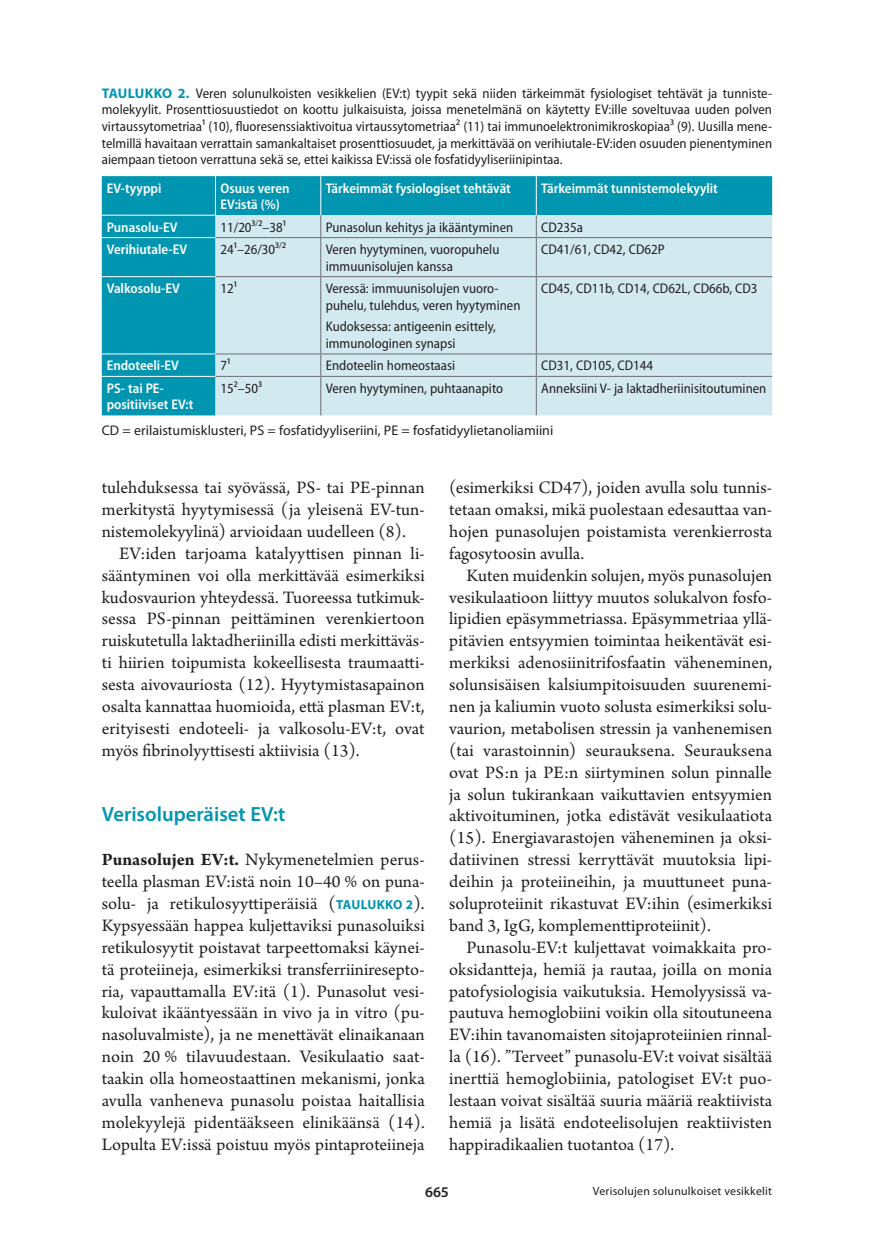
<style>
.page{position:relative;width:874px;height:1241px;background:#fff}
.page>*{position:absolute;margin:0;border:0;box-sizing:border-box;transform-origin:0 0}
.v1{font:600 20.65px "Myriad Pro";color:#0096b1}
.l_ei_sis{font:18.38px/21.9px "Arno Pro";color:#231f20;text-align:justify}
.t1{font:600 14.88px "Myriad Pro";color:#231f20}
.t{font:semi-condensed 14px/16.6px "Myriad Pro";color:#231f20}
.t_pl{font:600 semi-condensed 14px/16.6px "Myriad Pro";color:#fff}
.t-2{font:14px "Myriad Pro";color:#231f20}
.Ala{font:11.9px "Myriad Pro";letter-spacing:.02em;color:#231f20}
.s1{font-weight:700;font-stretch:normal;color:#0096b1}
.s2{font-weight:700}
.s3{font-family:"Myriad Pro";font-weight:700;font-size:13.12px;color:#0096b1}
</style>
<div class="page">
<div style="left:102px;top:176px;width:669px;height:239px;background:#0096b1"></div>
<div style="left:215px;top:215px;width:556px;height:200px;background:#d3e9f0"></div>
<hr style="left:102px;top:237px;width:113px;height:1px;background:#fff">
<hr style="left:102px;top:276px;width:113px;height:1px;background:#fff">
<hr style="left:102px;top:353px;width:113px;height:1px;background:#fff">
<hr style="left:102px;top:376px;width:113px;height:1px;background:#fff">
<hr style="left:215px;top:176px;width:1px;height:39px;background:#fff">
<hr style="left:320px;top:176px;width:1px;height:39px;background:#fff">
<hr style="left:535px;top:176px;width:1px;height:39px;background:#fff">
<hr style="left:102px;top:215px;width:114px;height:1px;background:#fff">
<svg style="left:320px;top:215px;width:1px;height:22px"></svg>
<svg style="left:535px;top:215px;width:1px;height:22px"></svg>
<hr style="left:215px;top:237px;width:105px;height:1px;background:#6c6d70">
<hr style="left:320px;top:237px;width:216px;height:1px;background:#6c6d70">
<hr style="left:320px;top:238px;width:1px;height:38px;background:#6c6d70">
<hr style="left:536px;top:237px;width:235px;height:1px;background:#6c6d70">
<hr style="left:535px;top:238px;width:1px;height:38px;background:#6c6d70">
<hr style="left:215px;top:276px;width:105px;height:1px;background:#6c6d70">
<hr style="left:320px;top:276px;width:216px;height:1px;background:#6c6d70">
<hr style="left:320px;top:277px;width:1px;height:76px;background:#6c6d70">
<hr style="left:536px;top:276px;width:235px;height:1px;background:#6c6d70">
<hr style="left:535px;top:277px;width:1px;height:76px;background:#6c6d70">
<hr style="left:215px;top:353px;width:105px;height:1px;background:#6c6d70">
<hr style="left:320px;top:353px;width:216px;height:1px;background:#6c6d70">
<svg style="left:320px;top:354px;width:1px;height:22px"></svg>
<hr style="left:536px;top:353px;width:235px;height:1px;background:#6c6d70">
<svg style="left:535px;top:354px;width:1px;height:22px"></svg>
<hr style="left:215px;top:376px;width:105px;height:1px;background:#6c6d70">
<hr style="left:320px;top:376px;width:216px;height:1px;background:#6c6d70">
<hr style="left:320px;top:377px;width:1px;height:38px;background:#6c6d70">
<hr style="left:536px;top:376px;width:235px;height:1px;background:#6c6d70">
<hr style="left:535px;top:377px;width:1px;height:38px;background:#6c6d70">
<p class="t" style="left:102px;top:84px;width:671px;text-align:justify"><span class="s1">TAULUKKO 2.</span> Veren solunulkoisten vesikkelien (EV:t) tyypit sekä niiden tärkeimmät fysiologiset tehtävät ja tunniste&shy;molekyylit. Prosenttiosuustiedot on koottu julkaisuista, joissa menetelmänä on käytetty EV:ille soveltuvaa uuden polven virtaussytometriaa1 (10), fluoresenssiaktivoitua virtaussytometriaa2 (11) tai immunoelektronimikroskopiaa3 (9). Uusilla mene&shy;telmillä havaitaan verrattain samankaltaiset prosenttiosuudet, ja merkittävää on verihiutale-EV:iden osuuden pienentyminen aiempaan tietoon verrattuna sekä se, ettei kaikissa EV:issä ole fosfatidyyliseriinipintaa.</p>
<p class="t_pl" style="left:107px;top:179px;width:56px">EV-tyyppi</p>
<p class="t_pl" style="left:220px;top:179px;width:71px">Osuus veren<br>EV:istä (%)</p>
<p class="t_pl" style="left:325px;top:179px;width:186px">Tärkeimmät fysiologiset tehtävät</p>
<p class="t_pl" style="left:541px;top:179px;width:178px">Tärkeimmät tunnistemolekyylit</p>
<p class="t_pl" style="left:107px;top:218px;width:72px">Punasolu-EV</p>
<p class="t" style="left:220px;top:218px;width:67px">11/203<sup>/</sup>2–381</p>
<p class="t" style="left:325px;top:218px;width:189px">Punasolun kehitys ja ikääntyminen</p>
<p class="t" style="left:541px;top:218px;width:43px">CD235a</p>
<p class="t_pl" style="left:107px;top:241px;width:82px">Verihiutale-EV</p>
<p class="t" style="left:220px;top:241px;width:67px">241–26/303<sup>/</sup>2</p>
<p class="t" style="left:325px;top:241px;width:175px">Veren hyytyminen, vuoropuhelu immuunisolujen kanssa</p>
<p class="t" style="left:541px;top:241px;width:125px">CD41/61, CD42, CD62P</p>
<p class="t_pl" style="left:107px;top:280px;width:75px">Valkosolu-EV</p>
<p class="t" style="left:220px;top:280px;width:18px">121</p>
<p class="t" style="left:325px;top:280px;width:196px">Veressä: immuunisolujen vuoro&shy;puhelu, tulehdus, veren hyytyminen</p>
<p class="t" style="left:325px;top:318px;width:172px">Kudoksessa: antigeenin esittely, immunologinen synapsi</p>
<p class="t" style="left:541px;top:280px;width:218px">CD45, CD11b, CD14, CD62L, CD66b, CD3</p>
<p class="t_pl" style="left:107px;top:357px;width:74px">Endoteeli-EV</p>
<p class="t" style="left:220px;top:357px;width:11px">71</p>
<p class="t" style="left:325px;top:357px;width:131px">Endoteelin homeostaasi</p>
<p class="t" style="left:541px;top:357px;width:113px">CD31, CD105, CD144</p>
<p class="t_pl" style="left:107px;top:379px;width:88px">PS- tai PE&shy;positiiviset EV:t</p>
<p class="t" style="left:220px;top:379px;width:43px">152–503</p>
<p class="t" style="left:325px;top:379px;width:179px">Veren hyytyminen, puhtaanapito</p>
<p class="t" style="left:541px;top:379px;width:226px">Anneksiini V- ja laktadheriinisitoutuminen</p>
<p class="t-2" style="left:102px;top:421px;width:453px">CD = erilaistumisklusteri, PS = fosfatidyyliseriini, PE = fosfatidyylietanoliamiini</p>
<p class="l_ei_sis" style="left:102px;top:477px;width:324px">tulehduksessa tai syövässä, PS- tai PE-pinnan merkitystä hyytymisessä (ja yleisenä EV-tun&shy;nistemolekyylinä) arvioidaan uudelleen (8).</p>
<p class="l_ei_sis" style="left:102px;top:543px;width:324px;text-indent:17px">EV:iden tarjoama katalyyttisen pinnan li&shy;sääntyminen voi olla merkittävää esimerkiksi kudosvaurion yhteydessä. Tuoreessa tutkimuk&shy;sessa PS-pinnan peittäminen verenkiertoon ruiskutetulla laktadheriinilla edisti merkittäväs&shy;ti hiirien toipumista kokeellisesta traumaatti&shy;sesta aivovauriosta (12). Hyytymistasapainon osalta kannattaa huomioida, että plasman EV:t, erityisesti endoteeli- ja valkosolu-EV:t, ovat myös fibrinolyyttisesti aktiivisia (13).</p>
<p class="v1" style="left:102px;top:801px;width:185px">Verisoluperäiset EV:t</p>
<p class="l_ei_sis" style="left:102px;top:849px;width:324px"><span class="s2">Punasolujen EV:t.</span> Nykymenetelmien perus&shy;teella plasman EV:istä noin 10–40 % on puna&shy;solu- ja retikulosyyttiperäisiä (<span class="s3">TAULUKKO 2</span>).<br>Kypsyessään happea kuljettaviksi punasoluiksi retikulosyytit poistavat tarpeettomaksi käynei&shy;tä proteiineja, esimerkiksi transferriiniresepto&shy;ria, vapauttamalla EV:itä (1). Punasolut vesi&shy;kuloivat ikääntyessään in vivo ja in vitro (pu&shy;nasoluvalmiste), ja ne menettävät elinaikanaan noin 20 % tilavuudestaan. Vesikulaatio saat&shy;taakin olla homeostaattinen mekanismi, jonka avulla vanheneva punasolu poistaa haitallisia molekyylejä pidentääkseen elinikäänsä (14).<br>Lopulta EV:issä poistuu myös pintaproteiineja</p>
<p class="l_ei_sis" style="left:449px;top:477px;width:324px">(esimerkiksi CD47), joiden avulla solu tunnis&shy;tetaan omaksi, mikä puolestaan edesauttaa van&shy;hojen punasolujen poistamista verenkierrosta fagosytoosin avulla.</p>
<p class="l_ei_sis" style="left:449px;top:565px;width:324px;text-indent:17px">Kuten muidenkin solujen, myös punasolujen vesikulaatioon liittyy muutos solukalvon fosfo&shy;lipidien epäsymmetriassa. Epäsymmetriaa yllä&shy;pitävien entsyymien toimintaa heikentävät esi&shy;merkiksi adenosiinitrifosfaatin väheneminen, solunsisäisen kalsiumpitoisuuden suurenemi&shy;nen ja kaliumin vuoto solusta esimerkiksi solu&shy;vaurion, metabolisen stressin ja vanhenemisen (tai varastoinnin) seurauksena. Seurauksena ovat PS:n ja PE:n siirtyminen solun pinnalle ja solun tukirankaan vaikuttavien entsyymien aktivoituminen, jotka edistävät vesikulaatiota (15). Energiavarastojen väheneminen ja oksi&shy;datiivinen stressi kerryttävät muutoksia lipi&shy;deihin ja proteiineihin, ja muuttuneet puna&shy;soluproteiinit rikastuvat EV:ihin (esimerkiksi band 3, IgG, komplementtiproteiinit).</p>
<p class="l_ei_sis" style="left:449px;top:937px;width:324px;text-indent:17px">Punasolu-EV:t kuljettavat voimakkaita pro&shy;oksidantteja, hemiä ja rautaa, joilla on monia patofysiologisia vaikutuksia. Hemolyysissä va&shy;pautuva hemoglobiini voikin olla sitoutuneena EV:ihin tavanomaisten sitojaproteiinien rinnal&shy;la (16). ”Terveet” punasolu-EV:t voivat sisältää inerttiä hemoglobiinia, patologiset EV:t puo&shy;lestaan voivat sisältää suuria määriä reaktiivista hemiä ja lisätä endoteelisolujen reaktiivisten happiradikaalien tuotantoa (17).</p>
<p class="t1" style="left:425px;top:1182px;width:25px">665</p>
<p class="Ala" style="left:592px;top:1183px;width:181px">Verisolujen solunulkoiset vesikkelit</p>
</div>
